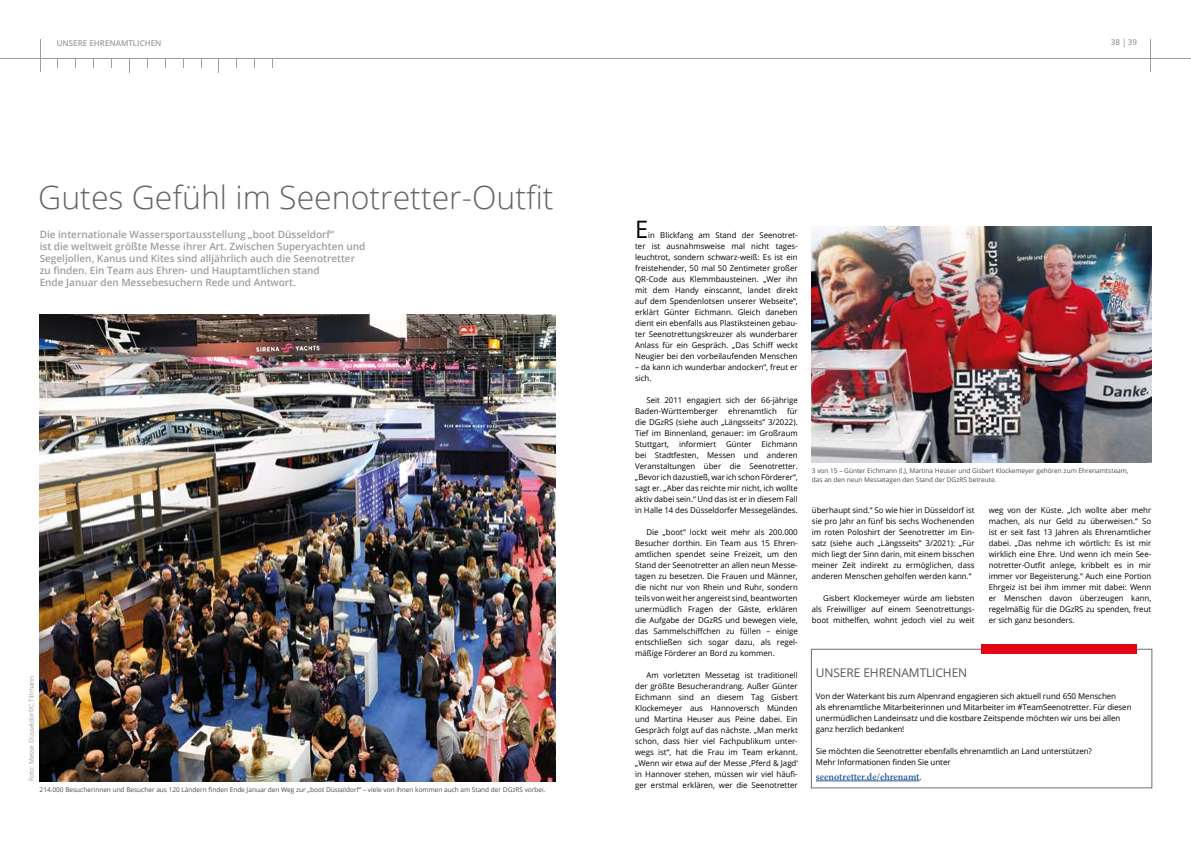
<style>
.page{position:relative;width:1191px;height:842px;background:#fff}
.page>*{position:absolute;margin:0;border:0;box-sizing:border-box;transform-origin:0 0}
.t1{font:300 32px "Open Sans";color:#626860}
.t2{font:24px "Open Sans";color:#000}
.t3{font:12px "Open Sans";letter-spacing:-.01em;color:#575756}
.t4{font:600 10px/12px "Open Sans";color:#9d9d9c}
.t5{font:600 10px "Minion Pro";letter-spacing:-.005em;color:#275b9b}
.t6{font:8px/11px "Open Sans";color:#000;text-align:justify}
.t7{font:600 8px "Open Sans";color:#9d9d9c}
.t8{font:6.5px/9px "Open Sans";color:#4a4a49}
.t9{font:6.5px "Open Sans";color:#9d9d9c}
.s1{font-family:"Open Sans";font-weight:400;font-size:8px;color:#000}
</style>
<div class="page">
<hr style="left:40px;top:40px;width:1px;height:32px;background:#9d9d9c">
<hr style="left:1150px;top:40px;width:1px;height:32px;background:#9d9d9c">
<svg style="left:129px;top:60px;width:1px;height:12px"></svg>
<hr style="left:0;top:59px;width:1191px;height:1px;background:#9d9d9c">
<img style="left:812px;top:227px;width:339px;height:235px">
<img style="left:40px;top:315px;width:516px;height:466px">
<div style="left:811px;top:649px;width:341px;height:139px;border:1px solid #706f6f"></div>
<hr style="left:816px;top:781px;width:103px;height:1px;background:#275b9b">
<div style="left:980px;top:644px;width:156px;height:10px;background:#e30613"></div>
<p class="t7" style="left:1110px;top:37px;width:17px">38 |</p>
<p class="t7" style="left:57px;top:38px;width:106px">UNSERE EHRENAMTLICHEN</p>
<p class="t7" style="left:1115px;top:37px;width:23px">9 39</p>
<p class="t7" style="left:57px;top:37px;width:89px">KAPITELBEZEICHNUNG</p>
<h1 class="t1" style="left:38px;top:176px;width:517px">Gutes Gefühl im Seenotretter-Outfit</h1>
<p class="t4" style="left:40px;top:228px;width:327px">Die internationale Wassersportausstellung „boot Düsseldorf“<br>ist die weltweit größte Messe ihrer Art. Zwischen Superyachten und Segeljollen, Kanus und Kites sind alljährlich auch die Seenotretter zu finden. Ein Team aus Ehren- und Hauptamtlichen stand<br>Ende Januar den Messebesuchern Rede und Antwort.</p>
<p class="t9" style="left:27px;top:781px;width:107px;rotate:-90deg">Foto: Messe Düsseldorf/C.Tillmann</p>
<p class="t8" style="left:40px;top:785px;width:507px">214.000 Besucherinnen und Besucher aus 120 Ländern finden Ende Januar den Weg zur „boot Düsseldorf“ – viele von ihnen kommen auch am Stand der DGzRS vorbei.</p>
<h2 class="t2" style="left:635px;top:213px;width:15px">E</h2>
<p class="t6" style="left:635px;top:229px;width:164px;text-indent:13px">in Blickfang am Stand der Seenotret&shy;ter ist ausnahmsweise mal nicht tages&shy;leuchtrot, sondern schwarz-weiß: Es ist ein freistehender, 50 mal 50 Zentimeter großer QR-Code aus Klemmbausteinen. „Wer ihn mit dem Handy einscannt, landet direkt auf dem Spendenlotsen unserer Webseite“, erklärt Günter Eichmann. Gleich daneben dient ein ebenfalls aus Plastiksteinen gebau&shy;ter Seenotrettungskreuzer als wunderbarer Anlass für ein Gespräch. „Das Schiff weckt Neugier bei den vorbeilaufenden Menschen</p>
<p class="t6" style="left:635px;top:361px;width:164px">– da kann ich wunderbar andocken“, freut er sich.</p>
<p class="t6" style="left:635px;top:394px;width:164px;text-indent:11px">Seit 2011 engagiert sich der 66-jährige<br>Baden-Württemberger</p>
<p class="t6" style="left:635px;top:405px;width:164px;text-indent:152px">für die DGzRS (siehe auch „Längsseits” 3/2022).<br>Tief im Binnenland, genauer: im Großraum Stuttgart, informiert Günter Eichmann bei Stadtfesten, Messen und anderen Veranstaltungen über die Seenotretter. „Bevor ich dazustieß, war ich schon Förderer“, sagt er. „Aber das reichte mir nicht, ich wollte aktiv dabei sein.“ Und das ist er in diesem Fall in Halle 14 des Düsseldorfer Messegeländes.</p>
<p class="t6" style="left:635px;top:526px;width:164px;text-indent:11px">Die „boot“ lockt weit mehr als 200.000<br>Besucher dorthin. Ein Team aus 15 Ehren&shy;amtlichen spendet seine Freizeit, um den Stand der Seenotretter an allen neun Messe&shy;tagen zu besetzen. Die Frauen und Männer, die nicht nur von Rhein und Ruhr, sondern teils von weit her angereist sind, beantworten unermüdlich Fragen der Gäste, erklären die Aufgabe der DGzRS und bewegen viele, das Sammelschiffchen zu füllen – einige entschließen sich sogar dazu, als regel&shy;mäßige Förderer an Bord zu kommen.</p>
<p class="t6" style="left:635px;top:669px;width:164px;text-indent:11px">Am vorletzten Messetag ist traditionell der größte Besucherandrang. Außer Günter Eichmann sind an diesem Tag Gisbert Klockemeyer aus Hannoversch Münden und Martina Heuser aus Peine dabei. Ein Gespräch folgt auf das nächste. „Man merkt schon, dass hier viel Fachpublikum unter&shy;wegs ist“, hat die Frau im Team erkannt. „Wenn wir etwa auf der Messe ‚Pferd &amp; Jagd‘ in Hannover stehen, müssen wir viel häufi&shy;ger erstmal erklären, wer die Seenotretter</p>
<p class="t6" style="left:728px;top:405px;width:50px">ehrenamtlich</p>
<p class="t8" style="left:812px;top:466px;width:318px">3 von 15 – Günter Eichmann (l.), Martina Heuser und Gisbert Klockemeyer gehören zum Ehrenamtsteam, das an den neun Messetagen den Stand der DGzRS betreute.</p>
<p class="t6" style="left:812px;top:504px;width:164px">überhaupt sind.“ So wie hier in Düsseldorf ist sie pro Jahr an fünf bis sechs Wochenenden im roten Poloshirt der Seenotretter im Ein&shy;satz (siehe auch „Längsseits” 3/2021): „Für mich liegt der Sinn darin, mit einem bisschen meiner Zeit indirekt zu ermöglichen, dass anderen Menschen geholfen werden kann.“</p>
<p class="t6" style="left:812px;top:592px;width:164px;text-indent:11px">Gisbert Klockemeyer würde am liebsten als Freiwilliger auf einem Seenotrettungs&shy;boot mithelfen, wohnt jedoch viel zu weit</p>
<p class="t6" style="left:988px;top:504px;width:164px">weg von der Küste. „Ich wollte aber mehr machen, als nur Geld zu überweisen.“ So ist er seit fast 13 Jahren als Ehrenamtlicher dabei. „Das nehme ich wörtlich: Es ist mir wirklich eine Ehre. Und wenn ich mein See&shy;notretter-Outfit anlege, kribbelt es in mir immer vor Begeisterung.“ Auch eine Portion Ehrgeiz ist bei ihm immer mit dabei: Wenn er Menschen davon überzeugen kann, regelmäßig für die DGzRS zu spenden, freut er sich ganz besonders.</p>
<h3 class="t3" style="left:816px;top:664px;width:153px">UNSERE EHRENAMTLICHEN</h3>
<p class="t6" style="left:816px;top:690px;width:317px;text-align:left">Von der Waterkant bis zum Alpenrand engagieren sich aktuell rund 650 Menschen<br>als ehrenamtliche Mitarbeiterinnen und Mitarbeiter im #TeamSeenotretter. Für diesen unermüdlichen Landeinsatz und die kostbare Zeitspende möchten wir uns bei allen ganz herzlich bedanken!</p>
<p class="t6" style="left:816px;top:745px;width:277px">Sie möchten die Seenotretter ebenfalls ehrenamtlich an Land unterstützen?<br>Mehr Informationen finden Sie unter</p>
<p class="t5" style="left:816px;top:770px;width:107px">seenotretter.de/ehrenamt<span class="s1">.</span></p>
</div>
